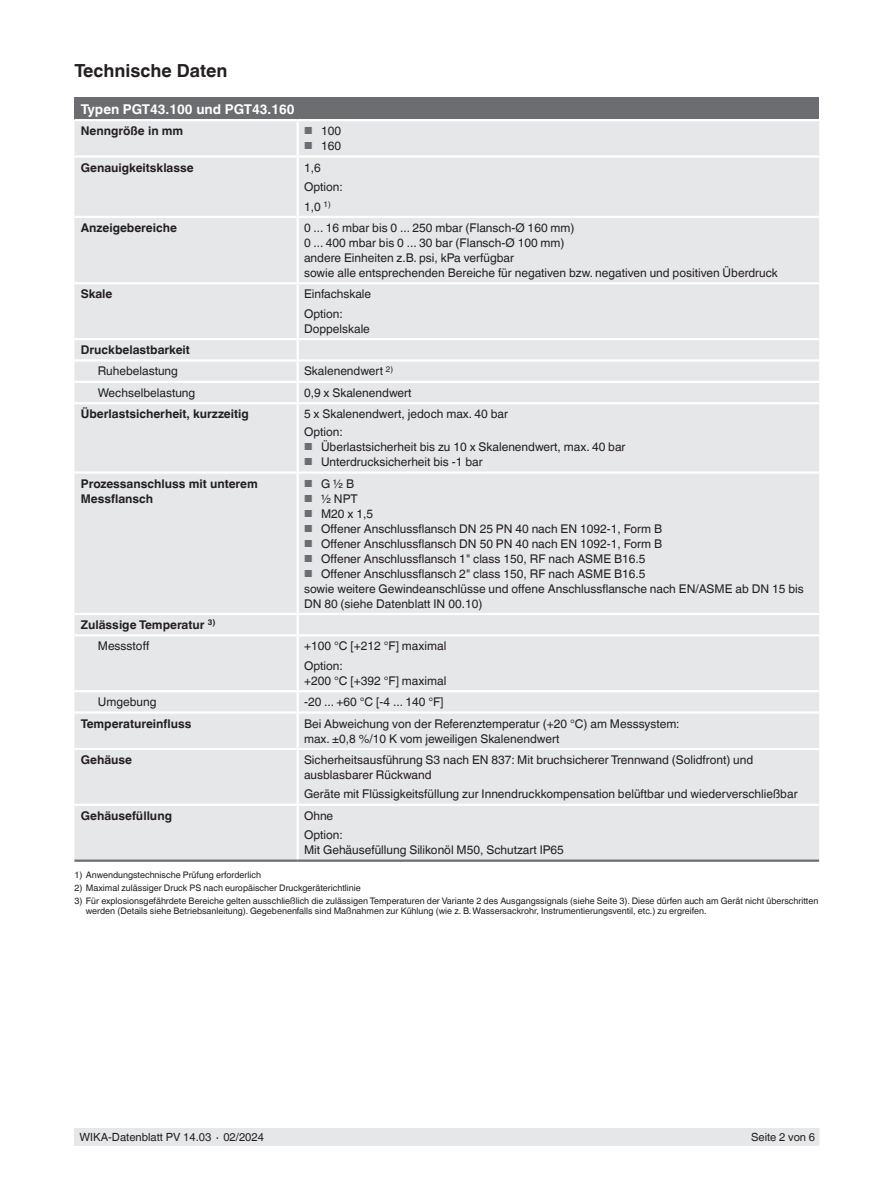
<style>
.page{position:relative;width:893px;height:1188px;background:#fff}
.page>*{position:absolute;margin:0;border:0;box-sizing:border-box;transform-origin:0 0}
.t1{font:700 18px "Helvetica World";color:#231f20}
.t2{font:700 13.5px "Helvetica World";color:#fff}
.t3{font:12px/15px "Helvetica World";color:#231f20}
.t4{font:700 12px/15px "Helvetica World";color:#231f20}
.t5{font:11.25px "Helvetica World";color:#231f20}
.t6{font:9px/10.5px "Helvetica World";color:#231f20}
.s1{font-size:10.2px;color:#6c6d70}
.s2{font-weight:400}
</style>
<div class="page">
<div style="left:75px;top:1128px;width:744px;height:17px;background:#e6e7e9"></div>
<div style="left:74px;top:98px;width:745px;height:22px;background:#6c6d70"></div>
<div style="left:74px;top:121px;width:745px;height:739px;background:#e6e7e9"></div>
<hr style="left:74px;top:119px;width:224px;height:2px;background:#fff">
<hr style="left:298px;top:119px;width:521px;height:2px;background:#fff">
<hr style="left:297px;top:121px;width:2px;height:34px;background:#fff">
<hr style="left:74px;top:155px;width:224px;height:3px;background:#fff">
<hr style="left:298px;top:155px;width:521px;height:3px;background:#fff">
<hr style="left:297px;top:158px;width:2px;height:58px;background:#fff">
<hr style="left:74px;top:216px;width:224px;height:2px;background:#fff">
<hr style="left:298px;top:216px;width:521px;height:2px;background:#fff">
<hr style="left:297px;top:218px;width:2px;height:64px;background:#fff">
<hr style="left:74px;top:282px;width:224px;height:2px;background:#fff">
<hr style="left:298px;top:282px;width:521px;height:2px;background:#fff">
<hr style="left:297px;top:284px;width:2px;height:54px;background:#fff">
<hr style="left:74px;top:338px;width:224px;height:2px;background:#fff">
<hr style="left:74px;top:359px;width:224px;height:3px;background:#fff">
<hr style="left:74px;top:381px;width:224px;height:2px;background:#fff">
<hr style="left:74px;top:402px;width:224px;height:2px;background:#fff">
<hr style="left:74px;top:471px;width:224px;height:3px;background:#fff">
<hr style="left:298px;top:471px;width:521px;height:3px;background:#fff">
<hr style="left:297px;top:474px;width:2px;height:139px;background:#fff">
<hr style="left:74px;top:613px;width:224px;height:2px;background:#fff">
<hr style="left:298px;top:613px;width:521px;height:2px;background:#fff">
<svg style="left:297px;top:615px;width:2px;height:19px"></svg>
<hr style="left:74px;top:634px;width:224px;height:2px;background:#fff">
<hr style="left:298px;top:634px;width:521px;height:2px;background:#fff">
<hr style="left:297px;top:636px;width:2px;height:54px;background:#fff">
<hr style="left:74px;top:690px;width:224px;height:2px;background:#fff">
<hr style="left:298px;top:690px;width:521px;height:2px;background:#fff">
<svg style="left:297px;top:692px;width:2px;height:19px"></svg>
<hr style="left:74px;top:711px;width:224px;height:3px;background:#fff">
<hr style="left:298px;top:711px;width:521px;height:3px;background:#fff">
<hr style="left:297px;top:714px;width:2px;height:34px;background:#fff">
<hr style="left:74px;top:748px;width:224px;height:2px;background:#fff">
<hr style="left:298px;top:748px;width:521px;height:2px;background:#fff">
<hr style="left:297px;top:750px;width:2px;height:54px;background:#fff">
<hr style="left:74px;top:804px;width:224px;height:2px;background:#fff">
<hr style="left:298px;top:804px;width:521px;height:2px;background:#fff">
<hr style="left:297px;top:806px;width:2px;height:54px;background:#fff">
<svg style="left:297px;top:340px;width:2px;height:62px"></svg>
<hr style="left:297px;top:404px;width:2px;height:67px;background:#fff">
<hr style="left:298px;top:338px;width:521px;height:2px;background:#fff">
<hr style="left:298px;top:359px;width:521px;height:3px;background:#fff">
<hr style="left:298px;top:381px;width:521px;height:2px;background:#fff">
<hr style="left:298px;top:402px;width:521px;height:2px;background:#fff">
<hr style="left:74px;top:860px;width:224px;height:2px;background:#6c6d70">
<hr style="left:298px;top:860px;width:521px;height:2px;background:#6c6d70">
<h1 class="t1" style="left:74px;top:60px;width:155px">Technische Daten</h1>
<p class="t2" style="left:81px;top:101px;width:215px">Typen PGT43.100 und PGT43.160</p>
<p class="t4" style="left:81px;top:123px;width:104px">Nenngröße in mm</p>
<p class="t3" style="left:304px;top:123px;width:39px"><span class="s1">■</span> 100</p>
<p class="t3" style="left:304px;top:138px;width:39px"><span class="s1">■</span> 160</p>
<p class="t4" style="left:81px;top:160px;width:114px">Genauigkeitsklasse</p>
<p class="t3" style="left:304px;top:158px;width:40px;line-height:19.5px">1,6<br>Option:<br>1,0 <sup>1)</sup></p>
<p class="t4" style="left:81px;top:220px;width:98px">Anzeigebereiche</p>
<p class="t3" style="left:304px;top:220px;width:475px">0 ... 16 mbar bis 0 ... 250 mbar (Flansch-Ø 160 mm)<br>0 ... 400 mbar bis 0 ... 30 bar (Flansch-Ø 100 mm)<br>andere Einheiten z.B. psi, kPa verfügbar<br>sowie alle entsprechenden Bereiche für negativen bzw. negativen und positiven Überdruck</p>
<p class="t4" style="left:81px;top:287px;width:33px">Skale</p>
<p class="t3" style="left:304px;top:284px;width:69px;line-height:19.5px">Einfachskale<br>Option:</p>
<p class="t3" style="left:304px;top:321px;width:67px">Doppelskale</p>
<p class="t4" style="left:81px;top:342px;width:111px">Druckbelastbarkeit</p>
<p class="t3" style="left:98px;top:364px;width:82px">Ruhebelastung</p>
<p class="t3" style="left:304px;top:364px;width:91px">Skalenendwert <sup>2)</sup></p>
<p class="t3" style="left:98px;top:385px;width:99px">Wechselbelastung</p>
<p class="t3" style="left:304px;top:385px;width:109px">0,9 x Skalenendwert</p>
<p class="t4" style="left:81px;top:407px;width:170px">Überlastsicherheit, kurzzeitig</p>
<p class="t3" style="left:304px;top:405px;width:205px;line-height:18px">5 x Skalenendwert, jedoch max. 40 bar<br>Option:</p>
<p class="t3" style="left:304px;top:440px;width:323px"><span class="s1">■</span> Überlastsicherheit bis zu 10 x Skalenendwert, max. 40 bar</p>
<p class="t3" style="left:304px;top:455px;width:180px"><span class="s1">■</span> Unterdrucksicherheit bis -1 bar</p>
<p class="t4" style="left:81px;top:476px;width:179px">Prozessanschluss mit unterem<br>Messflansch</p>
<p class="t3" style="left:304px;top:476px;width:52px"><span class="s1">■</span> G ½ B</p>
<p class="t3" style="left:304px;top:491px;width:55px"><span class="s1">■</span> ½ NPT</p>
<p class="t3" style="left:304px;top:506px;width:71px"><span class="s1">■</span> M20 x 1,5</p>
<p class="t3" style="left:304px;top:521px;width:360px"><span class="s1">■</span> Offener Anschlussflansch DN 25 PN 40 nach EN 1092-1, Form B</p>
<p class="t3" style="left:304px;top:536px;width:360px"><span class="s1">■</span> Offener Anschlussflansch DN 50 PN 40 nach EN 1092-1, Form B</p>
<p class="t3" style="left:304px;top:551px;width:343px"><span class="s1">■</span> Offener Anschlussflansch 1" class 150, RF nach ASME B16.5</p>
<p class="t3" style="left:304px;top:566px;width:501px"><span class="s1">■</span> Offener Anschlussflansch 2" class 150, RF nach ASME B16.5<br>sowie weitere Gewindeanschlüsse und offene Anschlussflansche nach EN/ASME ab DN 15 bis<br>DN 80 (siehe Datenblatt IN 00.10)</p>
<p class="t4" style="left:98px;top:614px;width:119px;line-height:21.3px;text-indent:-17px">Zulässige Temperatur <sup>3)<br></sup><span class="s2">Messstoff</span></p>
<p class="t3" style="left:304px;top:636px;width:144px;line-height:19.5px">+100 °C [+212 °F] maximal<br>Option:</p>
<p class="t3" style="left:304px;top:673px;width:144px">+200 °C [+392 °F] maximal</p>
<p class="t3" style="left:98px;top:695px;width:60px">Umgebung</p>
<p class="t3" style="left:304px;top:695px;width:141px">-20 ... +60 °C [-4 ... 140 °F]</p>
<p class="t4" style="left:81px;top:716px;width:112px">Temperatureinfluss</p>
<p class="t3" style="left:304px;top:716px;width:377px">Bei Abweichung von der Referenztemperatur (+20 °C) am Messsystem: max. ±0,8 %/10 K vom jeweiligen Skalenendwert</p>
<p class="t4" style="left:81px;top:752px;width:53px">Gehäuse</p>
<p class="t3" style="left:304px;top:752px;width:451px">Sicherheitsausführung S3 nach EN 837: Mit bruchsicherer Trennwand (Solidfront) und ausblasbarer Rückwand</p>
<p class="t3" style="left:304px;top:787px;width:495px">Geräte mit Flüssigkeitsfüllung zur Innendruckkompensation belüftbar und wiederverschließbar</p>
<p class="t4" style="left:81px;top:808px;width:93px">Gehäusefüllung</p>
<p class="t3" style="left:304px;top:806px;width:40px;line-height:19.5px">Ohne<br>Option:</p>
<p class="t3" style="left:304px;top:843px;width:261px">Mit Gehäusefüllung Silikonöl M50, Schutzart IP65</p>
<p class="t6" style="left:74px;top:870px;width:188px">1) Anwendungstechnische Prüfung erforderlich</p>
<p class="t6" style="left:74px;top:883px;width:288px">2) Maximal zulässiger Druck PS nach europäischer Druckgeräterichtlinie</p>
<p class="t6" style="left:86px;top:895px;width:734px;text-indent:-11px">3) Für explosionsgefährdete Bereiche gelten ausschließlich die zulässigen Temperaturen der Variante 2 des Ausgangssignals (siehe Seite 3). Diese dürfen auch am Gerät nicht überschritten werden (Details siehe Betriebsanleitung). Gegebenenfalls sind Maßnahmen zur Kühlung (wie z. B. Wassersackrohr, Instrumentierungsventil, etc.) zu ergreifen.</p>
<p class="t5" style="left:80px;top:1131px;width:186px">WIKA-Datenblatt PV 14.03 ∙ 02/2024</p>
<p class="t5" style="left:751px;top:1131px;width:66px">Seite 2 von 6</p>
</div>
